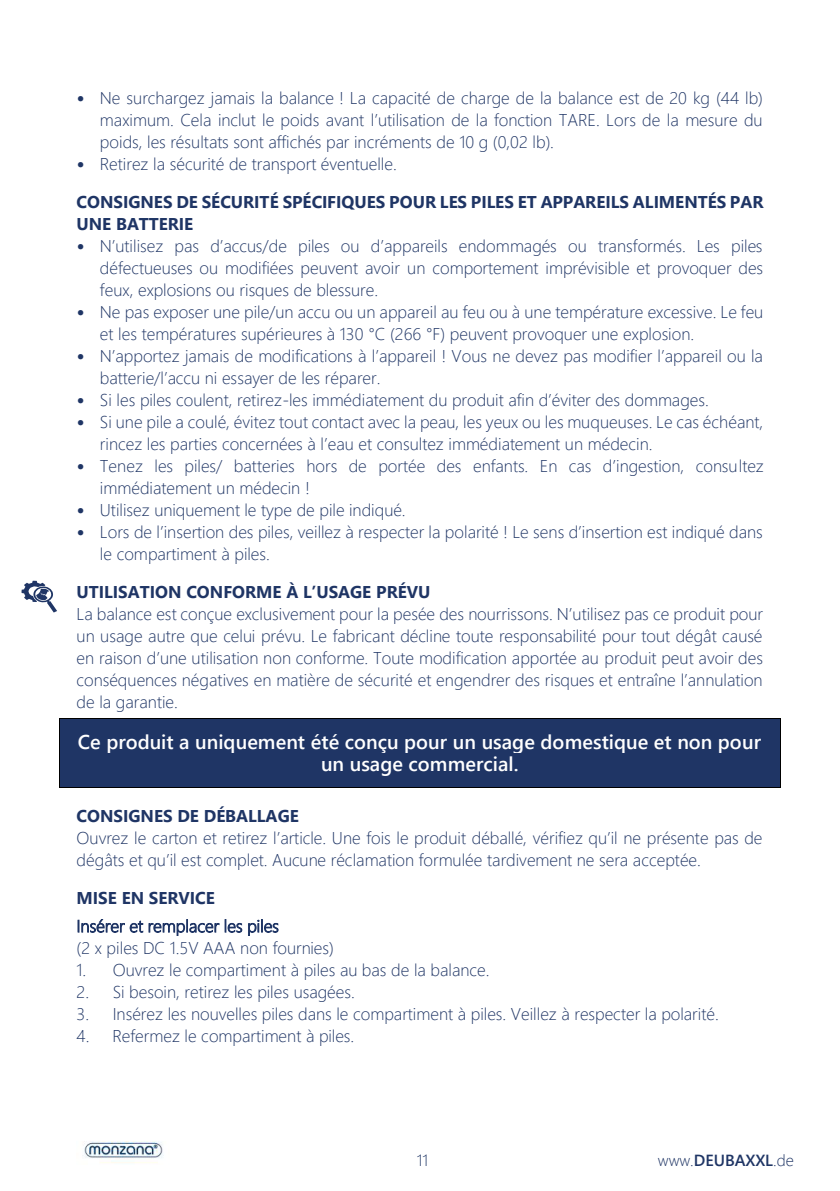
<style>
.page{position:relative;width:840px;height:1191px;background:#fff}
.page>*{position:absolute;margin:0;border:0;box-sizing:border-box;transform-origin:0 0}
.t1{font:600 20px/22px "Segoe UI";color:#fff;text-align:center}
.t2{font:300 17px/22px "Segoe UI";color:#1f3565}
.t3{font:700 17px/22px "Segoe UI";color:#1f3565}
.t4{font:600 16px "Segoe UI";color:#1f3565}
.t5{font:300 16px "Segoe UI";color:#1f3565}
.s1{font-family:"Calibri";font-weight:400}
.s2{font-weight:300}
</style>
<div class="page">
<img style="left:84px;top:1141px;width:80px;height:22px">
<div style="left:60px;top:719px;width:720px;height:34px;background:#1f3565"></div>
<hr style="left:60px;top:718px;width:720px;height:1px;background:#000">
<hr style="left:59px;top:719px;width:1px;height:34px;background:#000">
<hr style="left:780px;top:719px;width:1px;height:34px;background:#000">
<div style="left:60px;top:753px;width:720px;height:34px;background:#1f3565"></div>
<hr style="left:60px;top:787px;width:720px;height:1px;background:#000">
<hr style="left:59px;top:753px;width:1px;height:34px;background:#000">
<hr style="left:780px;top:753px;width:1px;height:34px;background:#000">
<svg style="left:78px;top:919px;width:141px;height:17px"></svg>
<svg style="left:225px;top:919px;width:17px;height:14px"></svg>
<svg style="left:248px;top:919px;width:30px;height:17px"></svg>
<svg style="left:22px;top:581px;width:35px;height:31px"></svg>
<p class="t2" style="left:100px;top:85px;width:664px;text-align:justify;text-indent:-23px"><span class="s1">•</span> Ne surchargez jamais la balance ! La capacité de charge de la balance est de 20 kg (44 lb) maximum. Cela inclut le poids avant l’utilisation de la fonction TARE. Lors de la mesure du poids, les résultats sont affichés par incréments de 10 g (0,02 lb).</p>
<p class="t2" style="left:76px;top:151px;width:322px"><span class="s1">•</span> Retirez la sécurité de transport éventuelle.</p>
<p class="t3" style="left:76px;top:189px;width:688px">CONSIGNES DE SÉCURITÉ SPÉCIFIQUES POUR LES PILES ET APPAREILS ALIMENTÉS PAR<br>UNE BATTERIE</p>
<p class="t2" style="left:100px;top:233px;width:664px;text-align:justify;text-indent:-23px"><span class="s1">•</span> N’utilisez pas d’accus/de piles ou d’appareils endommagés ou transformés. Les piles défectueuses ou modifiées peuvent avoir un comportement imprévisible et provoquer des feux, explosions ou risques de blessure.</p>
<p class="t2" style="left:100px;top:299px;width:664px;text-indent:-23px"><span class="s1">•</span> Ne pas exposer une pile/un accu ou un appareil au feu ou à une température excessive. Le feu et les températures supérieures à 130 °C (266 °F) peuvent provoquer une explosion.</p>
<p class="t2" style="left:100px;top:343px;width:664px;text-indent:-23px"><span class="s1">•</span> N’apportez jamais de modifications à l’appareil ! Vous ne devez pas modifier l’appareil ou la batterie/l’accu ni essayer de les réparer.</p>
<p class="t2" style="left:77px;top:387px;width:633px"><span class="s1">•</span> Si les piles coulent, retirez-les immédiatement du produit afin d’éviter des dommages.</p>
<p class="t2" style="left:100px;top:409px;width:664px;text-indent:-23px"><span class="s1">•</span> Si une pile a coulé, évitez tout contact avec la peau, les yeux ou les muqueuses. Le cas échéant, rincez les parties concernées à l’eau et consultez immédiatement un médecin.</p>
<p class="t2" style="left:100px;top:453px;width:665px;text-indent:-23px"><span class="s1">•</span> Tenez les piles/ batteries hors de portée des enfants. En cas d’ingestion, consultez immédiatement un médecin !</p>
<p class="t2" style="left:77px;top:497px;width:330px"><span class="s1">•</span> Utilisez uniquement le type de pile indiqué.</p>
<p class="t2" style="left:100px;top:519px;width:664px;text-indent:-23px"><span class="s1">•</span> Lors de l’insertion des piles, veillez à respecter la polarité ! Le sens d’insertion est indiqué dans le compartiment à piles.</p>
<p class="t3" style="left:77px;top:579px;width:355px">UTILISATION CONFORME À L’USAGE PRÉVU</p>
<p class="t2" style="left:76px;top:601px;width:687px;text-align:justify">La balance est conçue exclusivement pour la pesée des nourrissons. N’utilisez pas ce produit pour un usage autre que celui prévu. Le fabricant décline toute responsabilité pour tout dégât causé en raison d’une utilisation non conforme. Toute modification apportée au produit peut avoir des conséquences négatives en matière de sécurité et engendrer des risques et entraîne l’annulation de la garantie.</p>
<p class="t1" style="left:78px;top:729px;width:684px">Ce produit a uniquement été conçu pour un usage domestique et non pour un usage commercial.</p>
<p class="t3" style="left:77px;top:803px;width:224px">CONSIGNES DE DÉBALLAGE</p>
<p class="t2" style="left:77px;top:825px;width:687px">Ouvrez le carton et retirez l’article. Une fois le produit déballé, vérifiez qu’il ne présente pas de dégâts et qu’il est complet. Aucune réclamation formulée tardivement ne sera acceptée.</p>
<p class="t3" style="left:77px;top:885px;width:140px">MISE EN SERVICE</p>
<p class="t2" style="left:77px;top:913px;width:259px">Insérer et remplacer les piles<br>(2 x piles DC 1.5V AAA non fournies)</p>
<p class="t2" style="left:77px;top:957px;width:414px">1. Ouvrez le compartiment à piles au bas de la balance.</p>
<p class="t2" style="left:77px;top:979px;width:279px">2. Si besoin, retirez les piles usagées.</p>
<p class="t2" style="left:77px;top:1001px;width:643px">3. Insérez les nouvelles piles dans le compartiment à piles. Veillez à respecter la polarité.</p>
<p class="t2" style="left:77px;top:1023px;width:279px">4. Refermez le compartiment à piles.</p>
<p class="t5" style="left:416px;top:1145px;width:13px">11</p>
<p class="t4" style="left:657px;top:1145px;width:137px"><span class="s2">www.</span>DEUBAXXL<span class="s2">.de</span></p>
</div>
